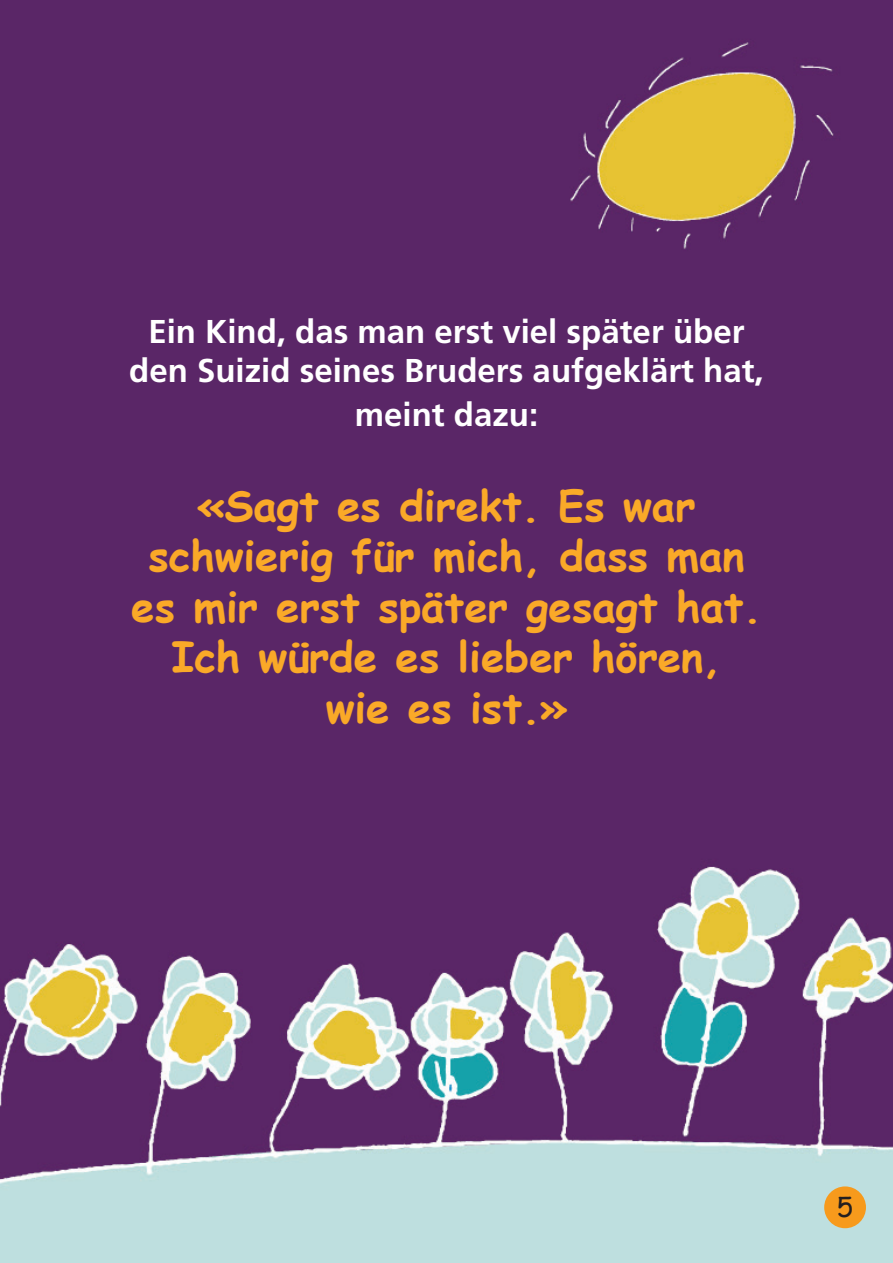
<style>
.page{position:relative;width:893px;height:1263px;background:#fff}
.page>*{position:absolute;margin:0;border:0;box-sizing:border-box;transform-origin:0 0}
.t1{font:700 42px/50.4px "Comic Sans MS";color:#faa928;text-align:center}
.t2{font:700 33px/39.6px "Frutiger";color:#fff;text-align:center}
.t3{font:27px "Comic Sans MS";color:#231f20}
</style>
<div class="page">
<img style="left:0;top:0;width:893px;height:1263px">
<div style="left:824px;top:1186px;width:42px;height:42px;background:#f79a1c;border-radius:50%"></div>
<div style="left:656px;top:1233px;width:237px;height:30px;background:#bedfdf"></div>
<p class="t2" style="left:129px;top:312px;width:636px">Ein Kind, das man erst viel später über den Suizid seines Bruders aufgeklärt hat,</p>
<p class="t2" style="left:355px;top:394px;width:185px">meint dazu:</p>
<p class="t1" style="left:131px;top:479px;width:632px">«Sagt es direkt. Es war schwierig für mich, dass man es mir erst später gesagt hat.<br>Ich würde es lieber hören,<br>wie es ist.»</p>
<p class="t3" style="left:837px;top:1187px;width:18px">5</p>
</div>
